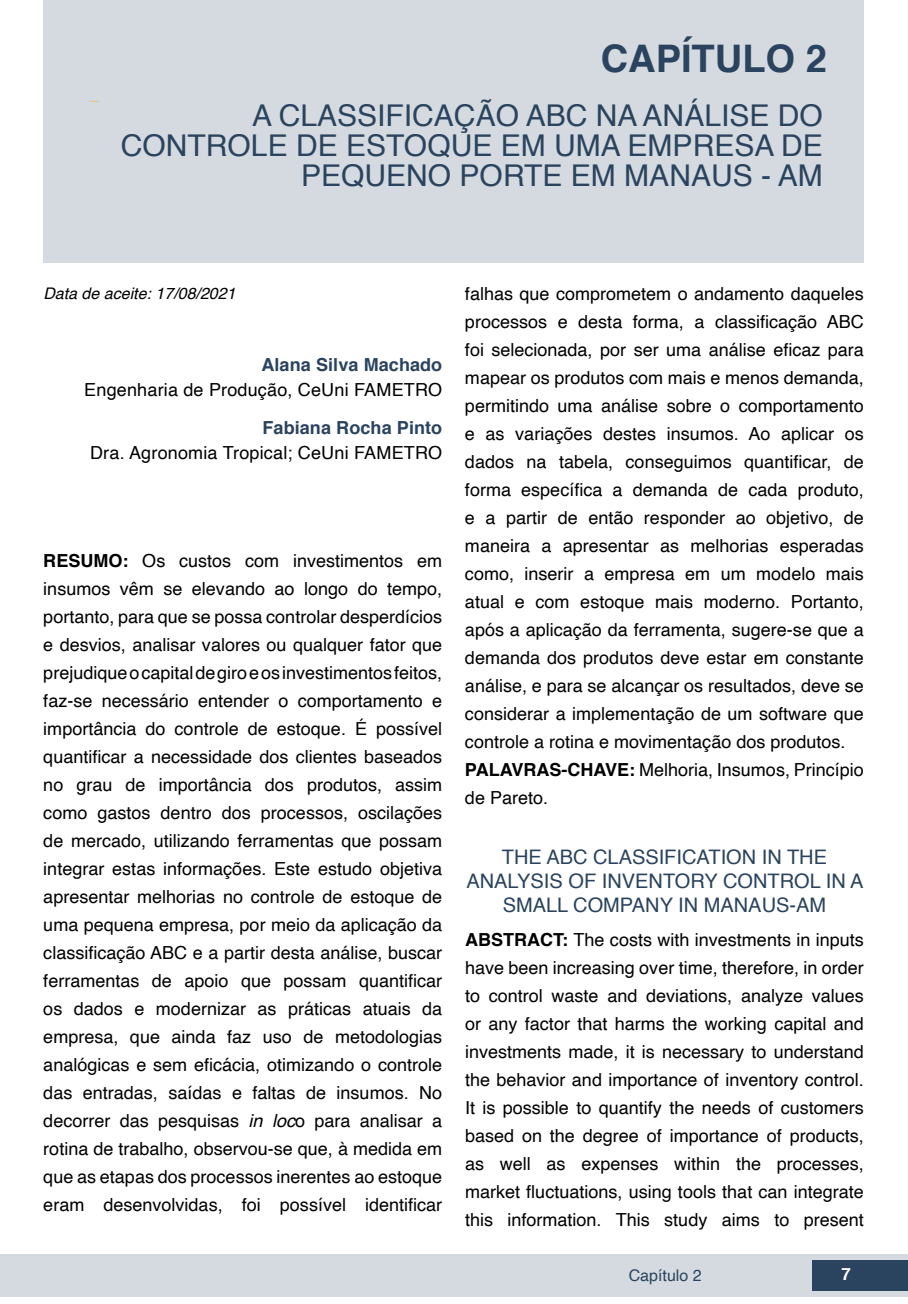
<style>
.page{position:relative;width:908px;height:1304px;background:#fff}
.page>*{position:absolute;margin:0;border:0;box-sizing:border-box;transform-origin:0 0}
.cap{font:700 38px "Helvetica";color:#2a435e}
.nome_artigos{font:30px/30px "Helvetica";color:#2a435e;text-align:right}
.título_Inglês{font:20px/24px "Helvetica";color:#2a435e;text-align:center}
.Resumos_e_PC_TXT{font:18px/28px "Helvetica";color:#000;text-align:justify}
.info_autores{font:18px "Helvetica";letter-spacing:.01em;color:#000}
.nome_autores{font:700 18px "Helvetica";letter-spacing:.005em;color:#2a435e}
.t1{font:700 16.8px "Helvetica";color:#fff}
.t2{font:italic 16px "Helvetica";color:#000}
.t3{font:16px "Helvetica";color:#2a435e}
.s1{font-weight:700}
.s2{font-style:italic}
</style>
<div class="page">
<div style="left:0;top:1254px;width:906px;height:43px;background:#d4dadf"></div>
<div style="left:812px;top:1261px;width:95px;height:30px;background:#2a435e"></div>
<div style="left:43px;top:0;width:820px;height:263px;background:#d4dadf"></div>
<p class="cap" style="left:600px;top:28px;width:227px">CAPÍTULO 2</p>
<p class="nome_artigos" style="left:121px;top:102px;width:703px">A CLASSIFICAÇÃO ABC NA ANÁLISE DO<br>CONTROLE DE ESTOQUE EM UMA EMPRESA DE<br>PEQUENO PORTE EM MANAUS - AM</p>
<p class="t2" style="left:43px;top:280px;width:194px">Data de aceite: 17/08/2021</p>
<p class="nome_autores" style="left:261px;top:350px;width:182px">Alana Silva Machado</p>
<p class="info_autores" style="left:84px;top:376px;width:359px">Engenharia de Produção, CeUni FAMETRO</p>
<p class="nome_autores" style="left:262px;top:413px;width:181px">Fabiana Rocha Pinto</p>
<p class="info_autores" style="left:90px;top:439px;width:353px">Dra. Agronomia Tropical; CeUni FAMETRO</p>
<p class="Resumos_e_PC_TXT" style="left:43px;top:547px;width:400px"><span class="s1">RESUMO:</span> Os custos com investimentos em insumos vêm se elevando ao longo do tempo, portanto, para que se possa controlar desperdícios e desvios, analisar valores ou qualquer fator que prejudique o capital de giro e os investimentos feitos, faz-se necessário entender o comportamento e importância do controle de estoque. É possível quantificar a necessidade dos clientes baseados no grau de importância dos produtos, assim como gastos dentro dos processos, oscilações de mercado, utilizando ferramentas que possam integrar estas informações. Este estudo objetiva apresentar melhorias no controle de estoque de uma pequena empresa, por meio da aplicação da classificação ABC e a partir desta análise, buscar ferramentas de apoio que possam quantificar os dados e modernizar as práticas atuais da empresa, que ainda faz uso de metodologias analógicas e sem eficácia, otimizando o controle das entradas, saídas e faltas de insumos. No decorrer das pesquisas <span class="s2">in loc</span>o para analisar a rotina de trabalho, observou-se que, à medida em que as etapas dos processos inerentes ao estoque eram desenvolvidas, foi possível identificar</p>
<p class="Resumos_e_PC_TXT" style="left:465px;top:281px;width:400px">falhas que comprometem o andamento daqueles processos e desta forma, a classificação ABC foi selecionada, por ser uma análise eficaz para mapear os produtos com mais e menos demanda, permitindo uma análise sobre o comportamento e as variações destes insumos. Ao aplicar os dados na tabela, conseguimos quantificar, de forma específica a demanda de cada produto, e a partir de então responder ao objetivo, de maneira a apresentar as melhorias esperadas como, inserir a empresa em um modelo mais atual e com estoque mais moderno. Portanto, após a aplicação da ferramenta, sugere-se que a demanda dos produtos deve estar em constante análise, e para se alcançar os resultados, deve se considerar a implementação de um software que controle a rotina e movimentação dos produtos.</p>
<p class="Resumos_e_PC_TXT" style="left:465px;top:757px;width:400px"><span class="s1">PALAVRAS-CHAVE:</span> Melhoria, Insumos, Princípio de Pareto.</p>
<p class="título_Inglês" style="left:466px;top:846px;width:398px">THE ABC CLASSIFICATION IN THE<br>ANALYSIS OF INVENTORY CONTROL IN A<br>SMALL COMPANY IN MANAUS-AM</p>
<p class="Resumos_e_PC_TXT" style="left:465px;top:926px;width:400px"><span class="s1">ABSTRACT:</span> The costs with investments in inputs have been increasing over time, therefore, in order to control waste and deviations, analyze values or any factor that harms the working capital and investments made, it is necessary to understand the behavior and importance of inventory control.<br>It is possible to quantify the needs of customers based on the degree of importance of products, as well as expenses within the processes, market fluctuations, using tools that can integrate this information. This study aims to present</p>
<p class="t3" style="left:628px;top:1263px;width:74px">Capítulo 2</p>
<p class="t1" style="left:841px;top:1261px;width:11px">7</p>
</div>
